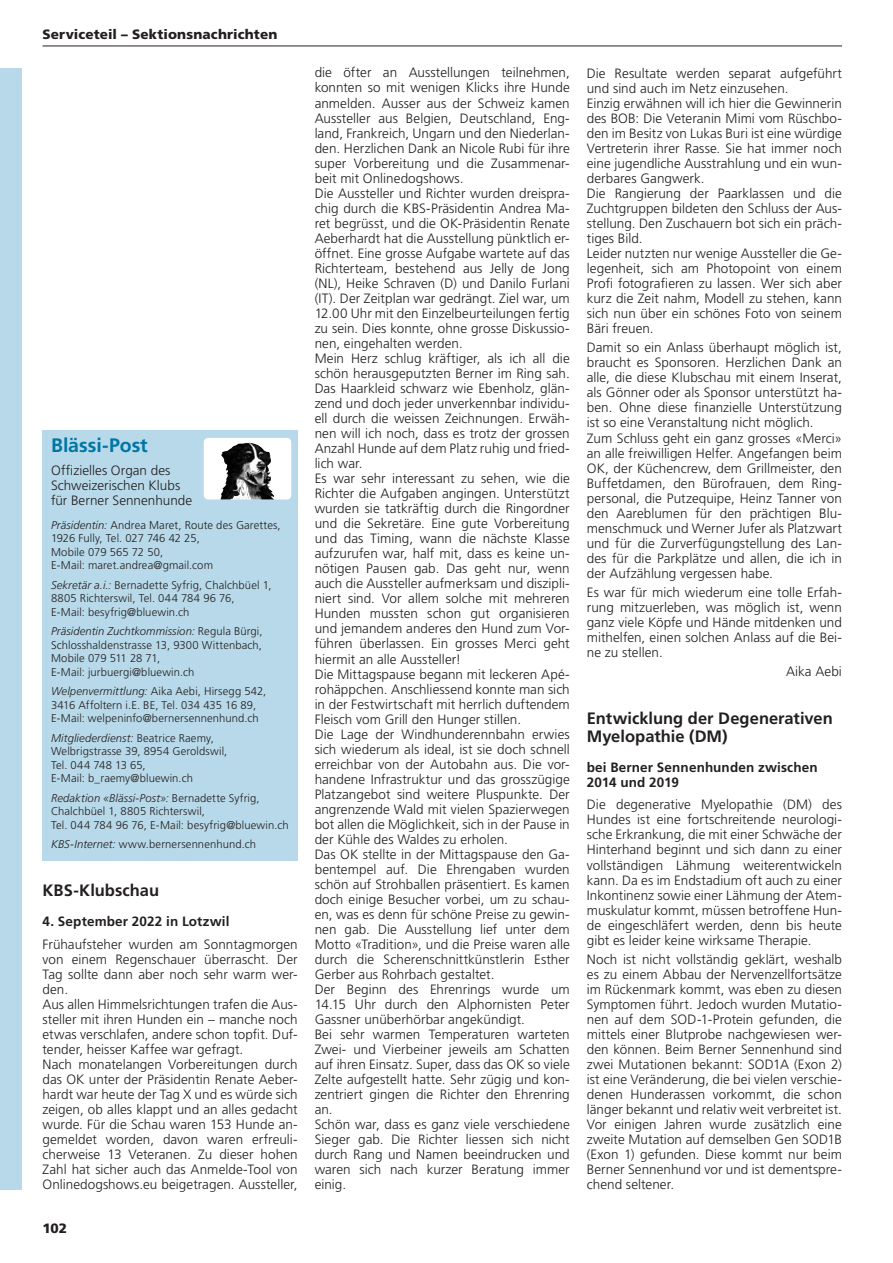
<style>
.page{position:relative;width:893px;height:1263px;background:#fff}
.page>*{position:absolute;margin:0;border:0;box-sizing:border-box;transform-origin:0 0}
.t1{font:700 19.5px "Frutiger LT Std";color:#0076a3}
.t2{font:700 16.5px/18px "Frutiger LT Std";color:#231f20}
.t3{font:300 13.5px/15px "Frutiger LT Std";letter-spacing:.005em;color:#231f20}
.t4{font:700 13.5px/15px "Frutiger LT Std";letter-spacing:.01em;color:#231f20}
.t5{font:900 13.5px "Frutiger LT Std";letter-spacing:.01em;color:#231f20}
.t6{font:300 11.25px/13.5px "Frutiger LT Std";letter-spacing:.01em;color:#231f20}
.s1{font-style:italic}
</style>
<div class="page">
<div style="left:0;top:68px;width:21px;height:1121px;background:#b8d9e9"></div>
<hr style="left:38px;top:0;width:255px;height:1px;background:#ececec">
<hr style="left:293px;top:0;width:256px;height:1px;background:#ececec">
<hr style="left:549px;top:0;width:255px;height:1px;background:#ececec">
<hr style="left:43px;top:46px;width:799px;height:1px;background:#231f20">
<div style="left:43px;top:430px;width:255px;height:430px;background:#b8d9e9"></div>
<svg style="left:204px;top:438px;width:87px;height:61px;background:#c3c3c3"></svg>
<img style="left:221px;top:443px;width:27px;height:46px">
<p class="t5" style="left:43px;top:26px;width:236px">Serviceteil – Sektionsnachrichten</p>
<h1 class="t1" style="left:51px;top:434px;width:98px">Blässi-Post</h1>
<p class="t3" style="left:51px;top:463px;width:143px">Offizielles Organ des<br>Schweizerischen Klubs für Berner Sennenhunde</p>
<p class="t6" style="left:51px;top:518px;width:231px"><span class="s1">Präsidentin:</span> Andrea Maret, Route des Garettes, 1926 Fully, Tel. 027 746 42 25,<br>Mobile 079 565 72 50,<br>E-Mail: maret.andrea@gmail.com</p>
<p class="t6" style="left:51px;top:578px;width:222px"><span class="s1">Sekretär a.i.:</span> Bernadette Syfrig, Chalchbüel 1,<br>8805 Richterswil, Tel. 044 784 96 76,<br>E-Mail: besyfrig@bluewin.ch</p>
<p class="t6" style="left:51px;top:625px;width:213px"><span class="s1">Präsidentin Zuchtkommission:</span> Regula Bürgi, Schlosshaldenstrasse 13, 9300 Wittenbach, Mobile 079 511 28 71,<br>E-Mail: jurbuergi@bluewin.ch</p>
<p class="t6" style="left:51px;top:685px;width:217px"><span class="s1">Welpenvermittlung:</span> Aika Aebi, Hirsegg 542,<br>3416 Affoltern i.E. BE, Tel. 034 435 16 89,<br>E-Mail: welpeninfo@bernersennenhund.ch</p>
<p class="t6" style="left:51px;top:731px;width:178px"><span class="s1">Mitgliederdienst:</span> Beatrice Raemy,<br>Welbrigstrasse 39, 8954 Geroldswil,<br>Tel. 044 748 13 65,<br>E-Mail: b_raemy@bluewin.ch</p>
<p class="t6" style="left:51px;top:791px;width:239px"><span class="s1">Redaktion «Blässi-Post»:</span> Bernadette Syfrig,<br>Chalchbüel 1, 8805 Richterswil,<br>Tel. 044 784 96 76, E-Mail: besyfrig@bluewin.ch</p>
<p class="t6" style="left:51px;top:838px;width:207px"><span class="s1">KBS-Internet:</span> www.bernersennenhund.ch</p>
<p class="t2" style="left:43px;top:882px;width:118px">KBS-Klubschau</p>
<p class="t4" style="left:43px;top:914px;width:189px">4. September 2022 in Lotzwil</p>
<p class="t3" style="left:43px;top:937px;width:257px">Frühaufsteher wurden am Sonntagmorgen von einem Regenschauer überrascht. Der Tag sollte dann aber noch sehr warm wer&shy;den.<br>Aus allen Himmelsrichtungen trafen die Aus&shy;steller mit ihren Hunden ein – manche noch etwas verschlafen, andere schon topfit. Duf&shy;tender, heisser Kaffee war gefragt.<br>Nach monatelangen Vorbereitungen durch das OK unter der Präsidentin Renate Aeber&shy;hardt war heute der Tag X und es würde sich zeigen, ob alles klappt und an alles gedacht wurde. Für die Schau waren 153 Hunde an&shy;gemeldet worden, davon waren erfreuli&shy;cherweise 13 Veteranen. Zu dieser hohen Zahl hat sicher auch das Anmelde-Tool von Onlinedogshows.eu beigetragen. Aussteller,</p>
<p class="t5" style="left:43px;top:1220px;width:26px">102</p>
<p class="t3" style="left:315px;top:65px;width:257px">die öfter an Ausstellungen teilnehmen, konnten so mit wenigen Klicks ihre Hunde anmelden. Ausser aus der Schweiz kamen Aussteller aus Belgien, Deutschland, Eng&shy;land, Frankreich, Ungarn und den Niederlan&shy;den. Herzlichen Dank an Nicole Rubi für ihre super Vorbereitung und die Zusammenar&shy;beit mit Onlinedogshows.<br>Die Aussteller und Richter wurden dreispra&shy;chig durch die KBS-Präsidentin Andrea Ma&shy;ret begrüsst, und die OK-Präsidentin Renate Aeberhardt hat die Ausstellung pünktlich er&shy;öffnet. Eine grosse Aufgabe wartete auf das Richterteam, bestehend aus Jelly de Jong (NL), Heike Schraven (D) und Danilo Furlani (IT). Der Zeitplan war gedrängt. Ziel war, um 12.00 Uhr mit den Einzelbeurteilungen fertig zu sein. Dies konnte, ohne grosse Diskussio&shy;nen, eingehalten werden.<br>Mein Herz schlug kräftiger, als ich all die schön herausgeputzten Berner im Ring sah.<br>Das Haarkleid schwarz wie Ebenholz, glän&shy;zend und doch jeder unverkennbar individu&shy;ell durch die weissen Zeichnungen. Erwäh&shy;nen will ich noch, dass es trotz der grossen Anzahl Hunde auf dem Platz ruhig und fried&shy;lich war.<br>Es war sehr interessant zu sehen, wie die Richter die Aufgaben angingen. Unterstützt wurden sie tatkräftig durch die Ringordner und die Sekretäre. Eine gute Vorbereitung und das Timing, wann die nächste Klasse aufzurufen war, half mit, dass es keine un&shy;nötigen Pausen gab. Das geht nur, wenn auch die Aussteller aufmerksam und diszipli&shy;niert sind. Vor allem solche mit mehreren Hunden mussten schon gut organisieren und jemandem anderes den Hund zum Vor&shy;führen überlassen. Ein grosses Merci geht hiermit an alle Aussteller!<br>Die Mittagspause begann mit leckeren Apé&shy;rohäppchen. Anschliessend konnte man sich in der Festwirtschaft mit herrlich duftendem Fleisch vom Grill den Hunger stillen.<br>Die Lage der Windhunderennbahn erwies sich wiederum als ideal, ist sie doch schnell erreichbar von der Autobahn aus. Die vor&shy;handene Infrastruktur und das grosszügige Platzangebot sind weitere Pluspunkte. Der angrenzende Wald mit vielen Spazierwegen bot allen die Möglichkeit, sich in der Pause in der Kühle des Waldes zu erholen.<br>Das OK stellte in der Mittagspause den Ga&shy;bentempel auf. Die Ehrengaben wurden schön auf Strohballen präsentiert. Es kamen doch einige Besucher vorbei, um zu schau&shy;en, was es denn für schöne Preise zu gewin&shy;nen gab. Die Ausstellung lief unter dem Motto «Tradition», und die Preise waren alle durch die Scherenschnittkünstlerin Esther Gerber aus Rohrbach gestaltet.<br>Der Beginn des Ehrenrings wurde um 14.15 Uhr durch den Alphornisten Peter Gassner unüberhörbar angekündigt.<br>Bei sehr warmen Temperaturen warteten Zwei- und Vierbeiner jeweils am Schatten auf ihren Einsatz. Super, dass das OK so viele Zelte aufgestellt hatte. Sehr zügig und kon&shy;zentriert gingen die Richter den Ehrenring an.<br>Schön war, dass es ganz viele verschiedene Sieger gab. Die Richter liessen sich nicht durch Rang und Namen beeindrucken und waren sich nach kurzer Beratung immer einig.</p>
<p class="t3" style="left:587px;top:66px;width:257px">Die Resultate werden separat aufgeführt und sind auch im Netz einzusehen.<br>Einzig erwähnen will ich hier die Gewinnerin des BOB: Die Veteranin Mimi vom Rüschbo&shy;den im Besitz von Lukas Buri ist eine würdige Vertreterin ihrer Rasse. Sie hat immer noch eine jugendliche Ausstrahlung und ein wun&shy;derbares Gangwerk.<br>Die Rangierung der Paarklassen und die Zuchtgruppen bildeten den Schluss der Aus&shy;stellung. Den Zuschauern bot sich ein präch&shy;tiges Bild.<br>Leider nutzten nur wenige Aussteller die Ge&shy;legenheit, sich am Photopoint von einem Profi fotografieren zu lassen. Wer sich aber kurz die Zeit nahm, Modell zu stehen, kann sich nun über ein schönes Foto von seinem Bäri freuen.</p>
<p class="t3" style="left:587px;top:340px;width:257px">Damit so ein Anlass überhaupt möglich ist, braucht es Sponsoren. Herzlichen Dank an alle, die diese Klubschau mit einem Inserat, als Gönner oder als Sponsor unterstützt ha&shy;ben. Ohne diese finanzielle Unterstützung ist so eine Veranstaltung nicht möglich.<br>Zum Schluss geht ein ganz grosses «Merci» an alle freiwilligen Helfer. Angefangen beim OK, der Küchencrew, dem Grillmeister, den Buffetdamen, den Bürofrauen, dem Ring&shy;personal, die Putzequipe, Heinz Tanner von den Aareblumen für den prächtigen Blu&shy;menschmuck und Werner Jufer als Platzwart und für die Zurverfügungstellung des Lan&shy;des für die Parkplätze und allen, die ich in der Aufzählung vergessen habe.</p>
<p class="t3" style="left:587px;top:585px;width:257px;text-align:justify">Es war für mich wiederum eine tolle Erfah&shy;rung mitzuerleben, was möglich ist, wenn ganz viele Köpfe und Hände mitdenken und mithelfen, einen solchen Anlass auf die Bei&shy;ne zu stellen.</p>
<p class="t3" style="left:786px;top:664px;width:57px">Aika Aebi</p>
<p class="t2" style="left:587px;top:709px;width:247px">Entwicklung der Degenerativen<br>Myelopathie (DM)</p>
<p class="t4" style="left:587px;top:760px;width:232px">bei Berner Sennenhunden zwischen<br>2014 und 2019</p>
<p class="t3" style="left:587px;top:797px;width:257px;text-align:justify">Die degenerative Myelopathie (DM) des Hundes ist eine fortschreitende neurologi&shy;sche Erkrankung, die mit einer Schwäche der Hinterhand beginnt und sich dann zu einer vollständigen Lähmung weiterentwickeln kann. Da es im Endstadium oft auch zu einer Inkontinenz sowie einer Lähmung der Atem&shy;muskulatur kommt, müssen betroffene Hun&shy;de eingeschläfert werden, denn bis heute gibt es leider keine wirksame Therapie.</p>
<p class="t3" style="left:587px;top:951px;width:257px;text-align:justify">Noch ist nicht vollständig geklärt, weshalb es zu einem Abbau der Nervenzellfortsätze im Rückenmark kommt, was eben zu diesen Symptomen führt. Jedoch wurden Mutatio&shy;nen auf dem SOD-1-Protein gefunden, die mittels einer Blutprobe nachgewiesen wer&shy;den können. Beim Berner Sennenhund sind zwei Mutationen bekannt: SOD1A (Exon 2) ist eine Veränderung, die bei vielen verschie&shy;denen Hunderassen vorkommt, die schon länger bekannt und relativ weit verbreitet ist.<br>Vor einigen Jahren wurde zusätzlich eine zweite Mutation auf demselben Gen SOD1B (Exon 1) gefunden. Diese kommt nur beim Berner Sennenhund vor und ist dementspre&shy;chend seltener.</p>
</div>
